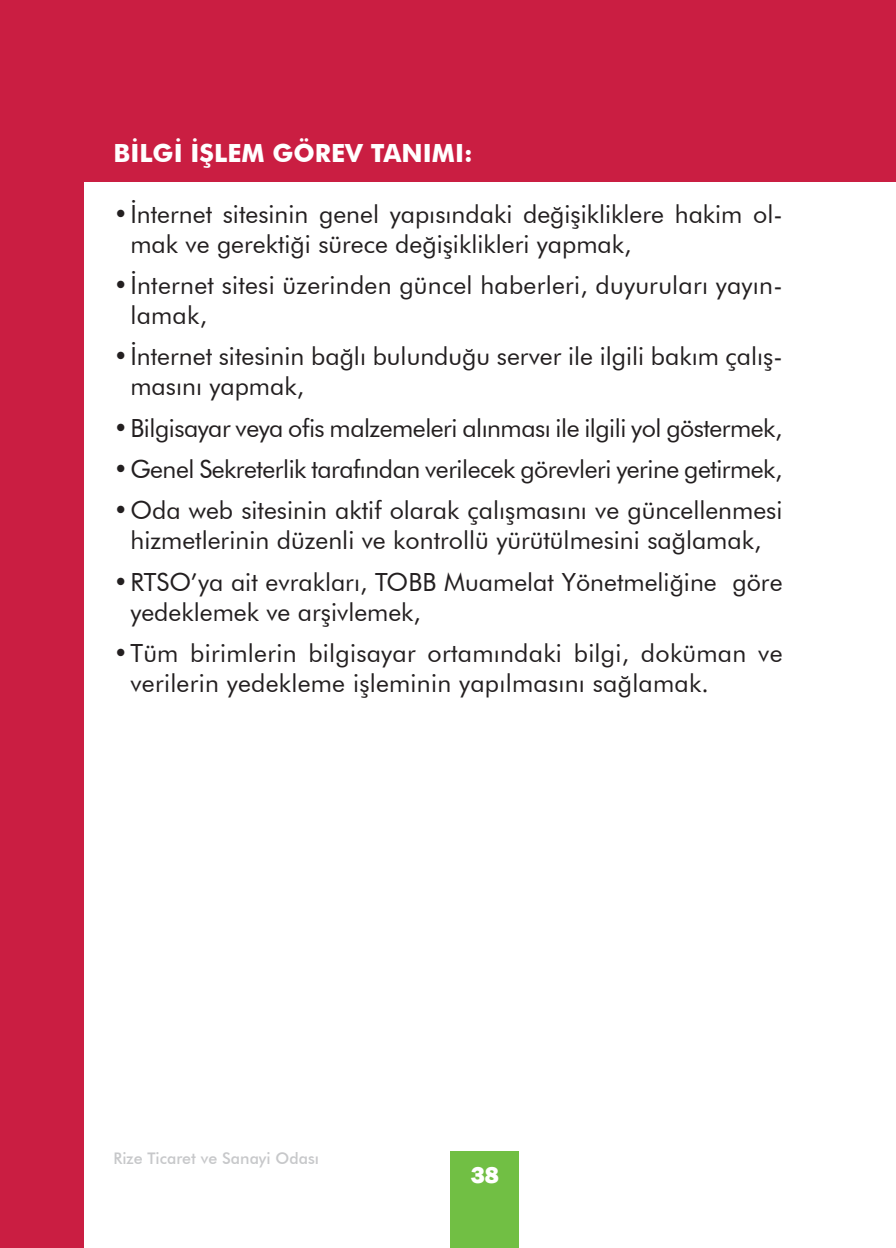
<style>
.page{position:relative;width:896px;height:1248px;background:#fff}
.page>*{position:absolute;margin:0;border:0;box-sizing:border-box;transform-origin:0 0}
.t1{font:25px/30px "Futura BT";color:#231f20}
.t2{font:25px "Futura BT";letter-spacing:-.02em;color:#231f20}
.t3{font:700 25px "Futura BT";color:#fff}
.t4{font:800 24px "Franklin Gothic";color:#fff}
.t5{font:500 16px "Futura BT";color:#c7c8ca}
</style>
<div class="page">
<div style="left:451px;top:1151px;width:68px;height:96px;background:#71bf44"></div>
<div style="left:0;top:0;width:896px;height:181px;background:#ca1e42"></div>
<div style="left:0;top:0;width:84px;height:1247px;background:#ca1e42"></div>
<p class="t3" style="left:113px;top:138px;width:361px">BİLGİ İŞLEM GÖREV TANIMI:</p>
<p class="t1" style="left:130px;top:198px;width:653px;text-indent:-17px">•İnternet sitesinin genel yapısındaki değişikliklere hakim ol&shy;mak ve gerektiği sürece değişiklikleri yapmak,</p>
<p class="t1" style="left:130px;top:270px;width:653px;text-indent:-17px">•İnternet sitesi üzerinden güncel haberleri, duyuruları yayın&shy;lamak,</p>
<p class="t1" style="left:130px;top:341px;width:653px;text-indent:-17px">•İnternet sitesinin bağlı bulunduğu server ile ilgili bakım çalış&shy;masını yapmak,</p>
<p class="t2" style="left:113px;top:412px;width:670px">•Bilgisayar veya ofis malzemeleri alınması ile ilgili yol göstermek,</p>
<p class="t2" style="left:113px;top:454px;width:670px">•Genel Sekreterlik tarafından verilecek görevleri yerine getirmek,</p>
<p class="t1" style="left:113px;top:495px;width:670px;text-align:center">•Oda web sitesinin aktif olarak çalışmasını ve güncellenmesi hizmetlerinin düzenli ve kontrollü yürütülmesini sağlamak,</p>
<p class="t1" style="left:130px;top:566px;width:653px;text-indent:-17px">•RTSO’ya ait evrakları, TOBB Muamelat Yönetmeliğine göre yedeklemek ve arşivlemek,</p>
<p class="t1" style="left:130px;top:638px;width:653px;text-indent:-17px">•Tüm birimlerin bilgisayar ortamındaki bilgi, doküman ve verilerin yedekleme işleminin yapılmasını sağlamak.</p>
<p class="t5" style="left:113px;top:1148px;width:207px">Rize Ticaret ve Sanayi Odası</p>
<p class="t4" style="left:471px;top:1158px;width:30px">38</p>
</div>
